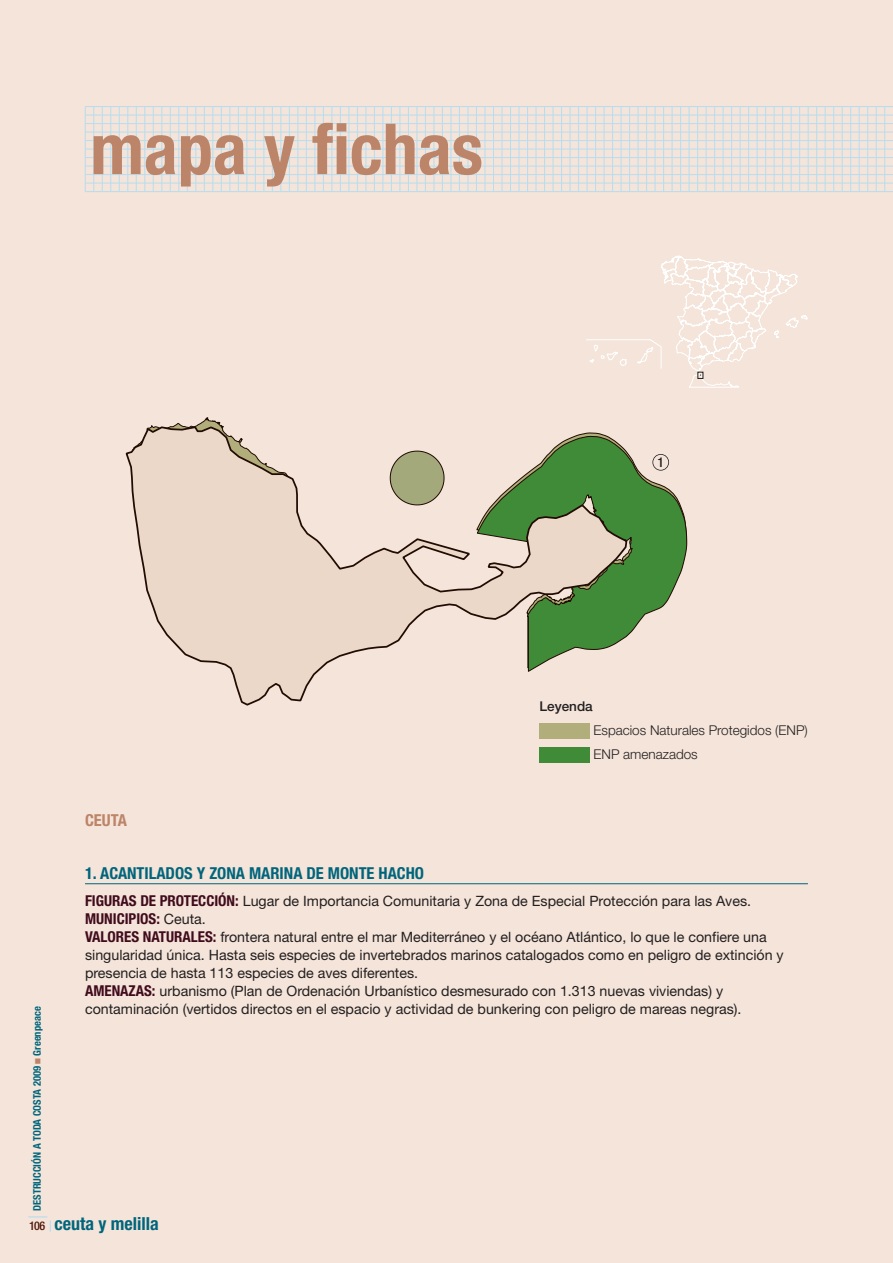
<style>
.page{position:relative;width:893px;height:1263px;background:#f4e4d9}
.page>*{position:absolute;margin:0;border:0;box-sizing:border-box;transform-origin:0 0}
.t1{font:700 condensed 70.5px "Helvetica Neue LT Com";color:#bc8468}
.t2{font:700 condensed 18px "Helvetica Neue LT Com";color:#00657c}
.t3{font:700 condensed 16.5px "Helvetica Neue LT Com";color:#00657c}
.t4{font:700 condensed 16.5px "Helvetica Neue LT Com";color:#bc8468}
.t5{font:700 condensed 15px "Helvetica Neue LT Com";color:#400b1c}
.t6{font:14.25px/18px "Helvetica Neue LT Std";color:#231f20}
.t7{font:300 13.5px/24px "Helvetica Neue LT Com";color:#231f20}
.t8{font:500 13.5px "Helvetica Neue LT Com";color:#231f20}
.t9{font:500 condensed 13.5px "Helvetica Neue LT Com";color:#231f20}
.t10{font:500 condensed 12px "Helvetica Neue LT Com";color:#511607}
.t11{font:700 condensed 10.5px "Helvetica Neue LT Com";color:#00657c}
.s1{color:#bc8468}
.s2{font-family:"Helvetica Neue LT Com";font-weight:700;font-stretch:condensed;font-size:15px;color:#400b1c}
.s3{font-family:"Helvetica Neue LT Std";font-weight:400;font-stretch:normal;font-size:14.25px;color:#231f20}
</style>
<div class="page">
<hr style="left:85px;top:106px;width:808px;height:1px;background:#b6def1">
<hr style="left:85px;top:115px;width:808px;height:1px;background:#b6def1">
<hr style="left:85px;top:123px;width:808px;height:1px;background:#b6def1">
<hr style="left:85px;top:132px;width:808px;height:1px;background:#b6def1">
<hr style="left:85px;top:140px;width:808px;height:1px;background:#b6def1">
<hr style="left:85px;top:149px;width:808px;height:1px;background:#b6def1">
<hr style="left:85px;top:157px;width:808px;height:1px;background:#b6def1">
<hr style="left:85px;top:166px;width:808px;height:1px;background:#b6def1">
<hr style="left:85px;top:174px;width:808px;height:1px;background:#b6def1">
<hr style="left:85px;top:183px;width:808px;height:1px;background:#b6def1">
<hr style="left:85px;top:191px;width:808px;height:1px;background:#b6def1">
<hr style="left:85px;top:107px;width:1px;height:85px;background:#b6def1">
<hr style="left:94px;top:107px;width:1px;height:85px;background:#b6def1">
<hr style="left:102px;top:107px;width:1px;height:85px;background:#b6def1">
<hr style="left:111px;top:107px;width:1px;height:85px;background:#b6def1">
<hr style="left:119px;top:107px;width:1px;height:85px;background:#b6def1">
<hr style="left:128px;top:107px;width:1px;height:85px;background:#b6def1">
<hr style="left:136px;top:107px;width:1px;height:85px;background:#b6def1">
<hr style="left:145px;top:107px;width:1px;height:85px;background:#b6def1">
<hr style="left:153px;top:107px;width:1px;height:85px;background:#b6def1">
<hr style="left:162px;top:107px;width:1px;height:85px;background:#b6def1">
<hr style="left:170px;top:107px;width:1px;height:85px;background:#b6def1">
<hr style="left:179px;top:107px;width:1px;height:85px;background:#b6def1">
<hr style="left:187px;top:107px;width:1px;height:85px;background:#b6def1">
<hr style="left:196px;top:107px;width:1px;height:85px;background:#b6def1">
<hr style="left:204px;top:107px;width:1px;height:85px;background:#b6def1">
<hr style="left:213px;top:107px;width:1px;height:85px;background:#b6def1">
<hr style="left:221px;top:107px;width:1px;height:85px;background:#b6def1">
<hr style="left:230px;top:107px;width:1px;height:85px;background:#b6def1">
<hr style="left:238px;top:107px;width:1px;height:85px;background:#b6def1">
<hr style="left:247px;top:107px;width:1px;height:85px;background:#b6def1">
<hr style="left:255px;top:107px;width:1px;height:85px;background:#b6def1">
<hr style="left:264px;top:107px;width:1px;height:85px;background:#b6def1">
<hr style="left:272px;top:107px;width:1px;height:85px;background:#b6def1">
<hr style="left:281px;top:107px;width:1px;height:85px;background:#b6def1">
<hr style="left:289px;top:107px;width:1px;height:85px;background:#b6def1">
<hr style="left:298px;top:107px;width:1px;height:85px;background:#b6def1">
<hr style="left:306px;top:107px;width:1px;height:85px;background:#b6def1">
<hr style="left:315px;top:107px;width:1px;height:85px;background:#b6def1">
<hr style="left:323px;top:107px;width:1px;height:85px;background:#b6def1">
<hr style="left:332px;top:107px;width:1px;height:85px;background:#b6def1">
<hr style="left:340px;top:107px;width:1px;height:85px;background:#b6def1">
<hr style="left:349px;top:107px;width:1px;height:85px;background:#b6def1">
<hr style="left:357px;top:107px;width:1px;height:85px;background:#b6def1">
<hr style="left:366px;top:107px;width:1px;height:85px;background:#b6def1">
<hr style="left:374px;top:107px;width:1px;height:85px;background:#b6def1">
<hr style="left:383px;top:107px;width:1px;height:85px;background:#b6def1">
<hr style="left:391px;top:107px;width:1px;height:85px;background:#b6def1">
<hr style="left:400px;top:107px;width:1px;height:85px;background:#b6def1">
<hr style="left:408px;top:107px;width:1px;height:85px;background:#b6def1">
<hr style="left:417px;top:107px;width:1px;height:85px;background:#b6def1">
<hr style="left:425px;top:107px;width:1px;height:85px;background:#b6def1">
<hr style="left:434px;top:107px;width:1px;height:85px;background:#b6def1">
<hr style="left:442px;top:107px;width:1px;height:85px;background:#b6def1">
<hr style="left:451px;top:107px;width:1px;height:85px;background:#b6def1">
<hr style="left:459px;top:107px;width:1px;height:85px;background:#b6def1">
<hr style="left:468px;top:107px;width:1px;height:85px;background:#b6def1">
<hr style="left:476px;top:107px;width:1px;height:85px;background:#b6def1">
<hr style="left:485px;top:107px;width:1px;height:85px;background:#b6def1">
<hr style="left:493px;top:107px;width:1px;height:85px;background:#b6def1">
<hr style="left:502px;top:107px;width:1px;height:85px;background:#b6def1">
<hr style="left:510px;top:107px;width:1px;height:85px;background:#b6def1">
<hr style="left:519px;top:107px;width:1px;height:85px;background:#b6def1">
<hr style="left:527px;top:107px;width:1px;height:85px;background:#b6def1">
<hr style="left:536px;top:107px;width:1px;height:85px;background:#b6def1">
<hr style="left:544px;top:107px;width:1px;height:85px;background:#b6def1">
<hr style="left:553px;top:107px;width:1px;height:85px;background:#b6def1">
<hr style="left:561px;top:107px;width:1px;height:85px;background:#b6def1">
<hr style="left:570px;top:107px;width:1px;height:85px;background:#b6def1">
<hr style="left:578px;top:107px;width:1px;height:85px;background:#b6def1">
<hr style="left:587px;top:107px;width:1px;height:85px;background:#b6def1">
<hr style="left:595px;top:107px;width:1px;height:85px;background:#b6def1">
<hr style="left:604px;top:107px;width:1px;height:85px;background:#b6def1">
<hr style="left:612px;top:107px;width:1px;height:85px;background:#b6def1">
<hr style="left:621px;top:107px;width:1px;height:85px;background:#b6def1">
<hr style="left:629px;top:107px;width:1px;height:85px;background:#b6def1">
<hr style="left:638px;top:107px;width:1px;height:85px;background:#b6def1">
<hr style="left:646px;top:107px;width:1px;height:85px;background:#b6def1">
<hr style="left:655px;top:107px;width:1px;height:85px;background:#b6def1">
<hr style="left:663px;top:107px;width:1px;height:85px;background:#b6def1">
<hr style="left:672px;top:107px;width:1px;height:85px;background:#b6def1">
<hr style="left:680px;top:107px;width:1px;height:85px;background:#b6def1">
<hr style="left:689px;top:107px;width:1px;height:85px;background:#b6def1">
<hr style="left:697px;top:107px;width:1px;height:85px;background:#b6def1">
<hr style="left:706px;top:107px;width:1px;height:85px;background:#b6def1">
<hr style="left:714px;top:107px;width:1px;height:85px;background:#b6def1">
<hr style="left:723px;top:107px;width:1px;height:85px;background:#b6def1">
<hr style="left:731px;top:107px;width:1px;height:85px;background:#b6def1">
<hr style="left:740px;top:107px;width:1px;height:85px;background:#b6def1">
<hr style="left:748px;top:107px;width:1px;height:85px;background:#b6def1">
<hr style="left:757px;top:107px;width:1px;height:85px;background:#b6def1">
<hr style="left:765px;top:107px;width:1px;height:85px;background:#b6def1">
<hr style="left:774px;top:107px;width:1px;height:85px;background:#b6def1">
<hr style="left:782px;top:107px;width:1px;height:85px;background:#b6def1">
<hr style="left:791px;top:107px;width:1px;height:85px;background:#b6def1">
<hr style="left:799px;top:107px;width:1px;height:85px;background:#b6def1">
<hr style="left:808px;top:107px;width:1px;height:85px;background:#b6def1">
<hr style="left:816px;top:107px;width:1px;height:85px;background:#b6def1">
<hr style="left:825px;top:107px;width:1px;height:85px;background:#b6def1">
<hr style="left:833px;top:107px;width:1px;height:85px;background:#b6def1">
<hr style="left:842px;top:107px;width:1px;height:85px;background:#b6def1">
<hr style="left:850px;top:107px;width:1px;height:85px;background:#b6def1">
<hr style="left:859px;top:107px;width:1px;height:85px;background:#b6def1">
<hr style="left:867px;top:107px;width:1px;height:85px;background:#b6def1">
<hr style="left:876px;top:107px;width:1px;height:85px;background:#b6def1">
<hr style="left:884px;top:107px;width:1px;height:85px;background:#b6def1">
<hr style="left:85px;top:883px;width:723px;height:1px;background:#00657c">
<svg style="left:175px;top:417px;width:46px;height:8px"></svg>
<svg style="left:629px;top:454px;width:58px;height:181px"></svg>
<svg style="left:126px;top:425px;width:503px;height:280px"></svg>
<div style="left:652px;top:454px;width:17px;height:17px;border:2px solid #231f20;border-radius:50%"></div>
<svg style="left:28px;top:1216px;width:23px;height:16px"></svg>
<div style="left:540px;top:723px;width:50px;height:15px;background:#b1ae7b"></div>
<div style="left:540px;top:747px;width:50px;height:15px;background:#3f8b37"></div>
<svg style="left:586px;top:255px;width:222px;height:133px"></svg>
<div style="left:697px;top:372px;width:6px;height:7px;border:1px solid #231f20"></div>
<h1 class="t1" style="left:90px;top:107px;width:394px">mapa y fichas</h1>
<p class="t9" style="left:657px;top:454px;width:8px">1</p>
<p class="t8" style="left:539px;top:698px;width:55px">Leyenda</p>
<p class="t7" style="left:593px;top:718px;width:216px">Espacios Naturales Protegidos (ENP)<br>ENP amenazados</p>
<p class="t4" style="left:85px;top:810px;width:43px">CEUTA</p>
<p class="t11" style="left:31px;top:1211px;width:206px;rotate:-90deg">DESTRUCCIÓN A TODA COSTA 2009 <span class="s1">■</span> Greenpeace</p>
<p class="t10" style="left:29px;top:1218px;width:18px">106</p>
<p class="t3" style="left:85px;top:863px;width:341px">1. ACANTILADOS Y ZONA MARINA DE MONTE HACHO</p>
<p class="t6" style="left:85px;top:893px;width:668px"><span class="s2">FIGURAS DE PROTECCIÓN:</span> Lugar de Importancia Comunitaria y Zona de Especial Protección para las Aves.</p>
<p class="t5" style="left:85px;top:909px;width:122px">MUNICIPIOS: <span class="s3">Ceuta.</span></p>
<p class="t6" style="left:85px;top:929px;width:700px"><span class="s2">VALORES NATURALES:</span> frontera natural entre el mar Mediterráneo y el océano Atlántico, lo que le confiere una singularidad única. Hasta seis especies de invertebrados marinos catalogados como en peligro de extinción y presencia de hasta 113 especies de aves diferentes.<br><span class="s2">AMENAZAS:</span> urbanismo (Plan de Ordenación Urbanístico desmesurado con 1.313 nuevas viviendas) y contaminación (vertidos directos en el espacio y actividad de bunkering con peligro de mareas negras).</p>
<p class="t2" style="left:55px;top:1213px;width:106px">ceuta y melilla</p>
</div>
